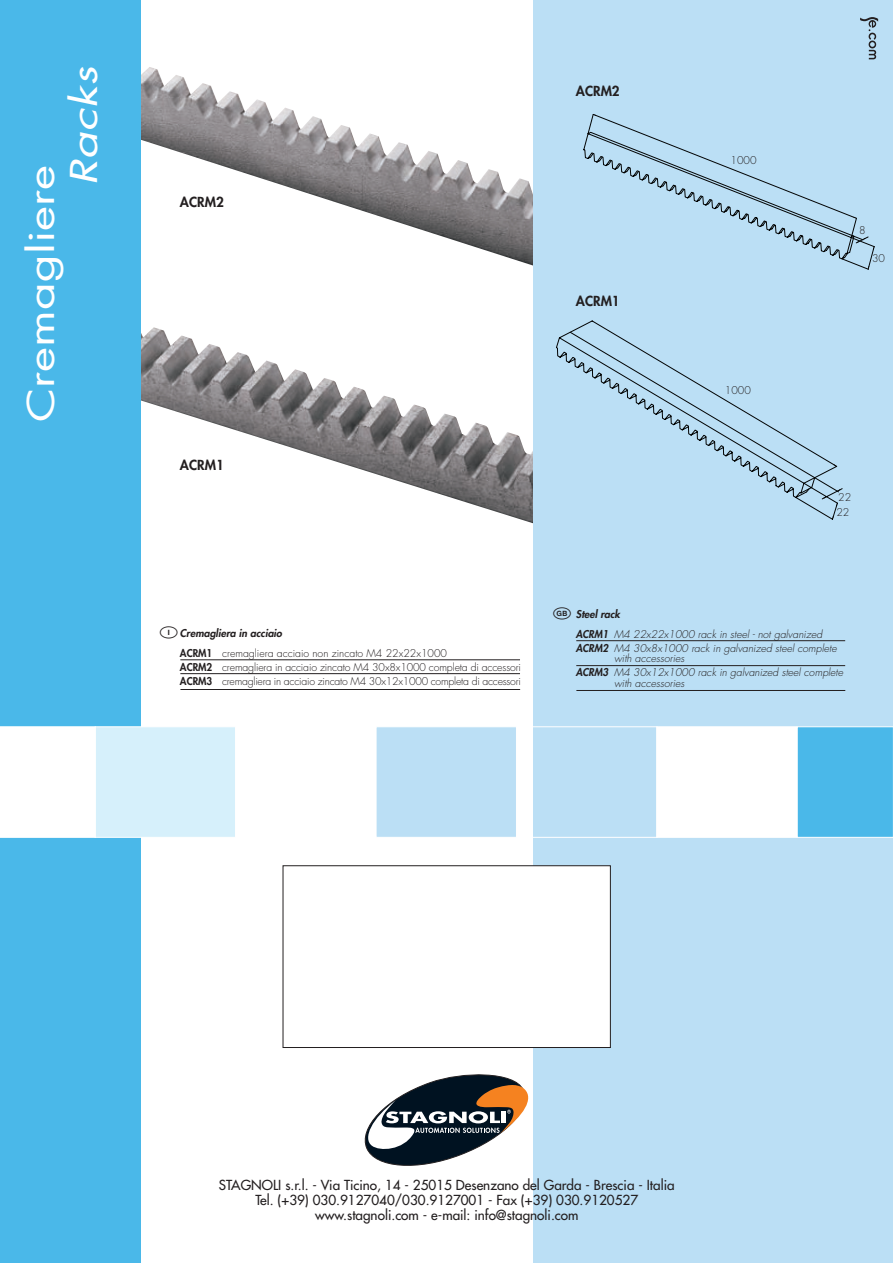
<style>
.page{position:relative;width:893px;height:1263px;background:#fff}
.page>*{position:absolute;margin:0;border:0;box-sizing:border-box;transform-origin:0 0}
.t1{font:36px "Futura";color:#fff;scale:1.33 1}
.t2{font:italic 36px "Futura";color:#fff;scale:1.33 1}
.t3{font:18px "National Codes Europe";color:#231f20}
.t4{font:13.5px/14.9px "Futura";color:#231f20;text-align:center}
.t5{font:800 13.5px "Futura";color:#231f20}
.t6{font:300 10.5px/19.4px "Futura";letter-spacing:-.01em;color:#231f20}
.t7{font:italic 300 10.5px/10.4px "Futura";color:#231f20}
.s1{font-weight:800;font-style:italic}
.s2{font-weight:800}
</style>
<div class="page">
<img style="left:141px;top:327px;width:392px;height:197px">
<img style="left:141px;top:67px;width:392px;height:199px">
<div style="left:533px;top:0;width:359px;height:1263px;background:#bbdff5"></div>
<div style="left:0;top:0;width:141px;height:1263px;background:#4ab8e9"></div>
<div style="left:95px;top:726px;width:141px;height:112px;background:#d6f0fb;border:1px solid #fff"></div>
<div style="left:235px;top:726px;width:141px;height:112px;background:#fff"></div>
<div style="left:375px;top:726px;width:142px;height:112px;background:#bbdff5;border:1px solid #fff"></div>
<div style="left:516px;top:726px;width:141px;height:112px;border:1px solid #fff"></div>
<div style="left:656px;top:726px;width:141px;height:112px;background:#fff;border:1px solid #fff"></div>
<div style="left:796px;top:726px;width:96px;height:112px;background:#4ab8e9;border:1px solid #fff"></div>
<div style="left:0;top:726px;width:96px;height:112px;background:#fff"></div>
<svg style="left:860px;top:17px;width:18px;height:42px"></svg>
<svg style="left:364px;top:1074px;width:165px;height:92px"></svg>
<div style="left:283px;top:865px;width:327px;height:183px;background:#fff;border:1px solid #231f20"></div>
<svg style="left:583px;top:114px;width:291px;height:156px"></svg>
<svg style="left:556px;top:320px;width:287px;height:200px"></svg>
<hr style="left:576px;top:665px;width:269px;height:1px;background:#231f20">
<hr style="left:576px;top:690px;width:269px;height:1px;background:#231f20">
<hr style="left:576px;top:640px;width:269px;height:1px;background:#231f20">
<hr style="left:180px;top:673px;width:340px;height:1px;background:#231f20">
<hr style="left:180px;top:660px;width:340px;height:1px;background:#231f20">
<hr style="left:180px;top:689px;width:340px;height:1px;background:#231f20">
<h1 class="t2" style="left:67px;top:186px;width:97px;rotate:-90deg">Racks</h1>
<h1 class="t1" style="left:24px;top:422px;width:195px;rotate:-90deg">Cremagliere</h1>
<p class="t5" style="left:180px;top:196px;width:45px">ACRM2</p>
<p class="t5" style="left:180px;top:458px;width:45px">ACRM1</p>
<h2 class="t3" style="left:160px;top:618px;width:19px">I</h2>
<p class="t6" style="left:180px;top:625px;width:269px"><span class="s1">Cremagliera in acciaio<br></span><span class="s2">ACRM1</span> cremagliera acciaio non zincato M4 22x22x1000</p>
<p class="t6" style="left:180px;top:661px;width:342px;line-height:14.1px"><span class="s2">ACRM2</span> cremagliera in acciaio zincato M4 30x8x1000 completa di accessori<br><span class="s2">ACRM3</span> cremagliera in acciaio zincato M4 30x12x1000 completa di accessori</p>
<p class="t5" style="left:576px;top:84px;width:45px">ACRM2</p>
<p class="t5" style="left:576px;top:294px;width:45px">ACRM1</p>
<p class="t6" style="left:730px;top:151px;width:28px">1000</p>
<p class="t6" style="left:725px;top:382px;width:28px">1000</p>
<p class="t6" style="left:859px;top:222px;width:8px">8</p>
<p class="t6" style="left:872px;top:249px;width:15px">30</p>
<p class="t6" style="left:838px;top:488px;width:15px">22</p>
<p class="t6" style="left:836px;top:503px;width:15px">22</p>
<p class="t7" style="left:576px;top:606px;width:250px;line-height:19.4px"><span class="s2">Steel rack<br>ACRM1</span> M4 22x22x1000 rack in steel - not galvanized</p>
<p class="t7" style="left:614px;top:644px;width:226px;text-indent:-38px"><span class="s2">ACRM2</span> M4 30x8x1000 rack in galvanized steel complete with accessories</p>
<p class="t7" style="left:614px;top:668px;width:232px;text-indent:-38px"><span class="s2">ACRM3</span> M4 30x12x1000 rack in galvanized steel complete with accessories</p>
<p class="t4" style="left:219px;top:1179px;width:457px">STAGNOLI s.r.l. - Via Ticino, 14 - 25015 Desenzano del Garda - Brescia - Italia<br>Tel. (+39) 030.9127040/030.9127001 - Fax (+39) 030.9120527 www.stagnoli.com - e-mail: info@stagnoli.com</p>
</div>
